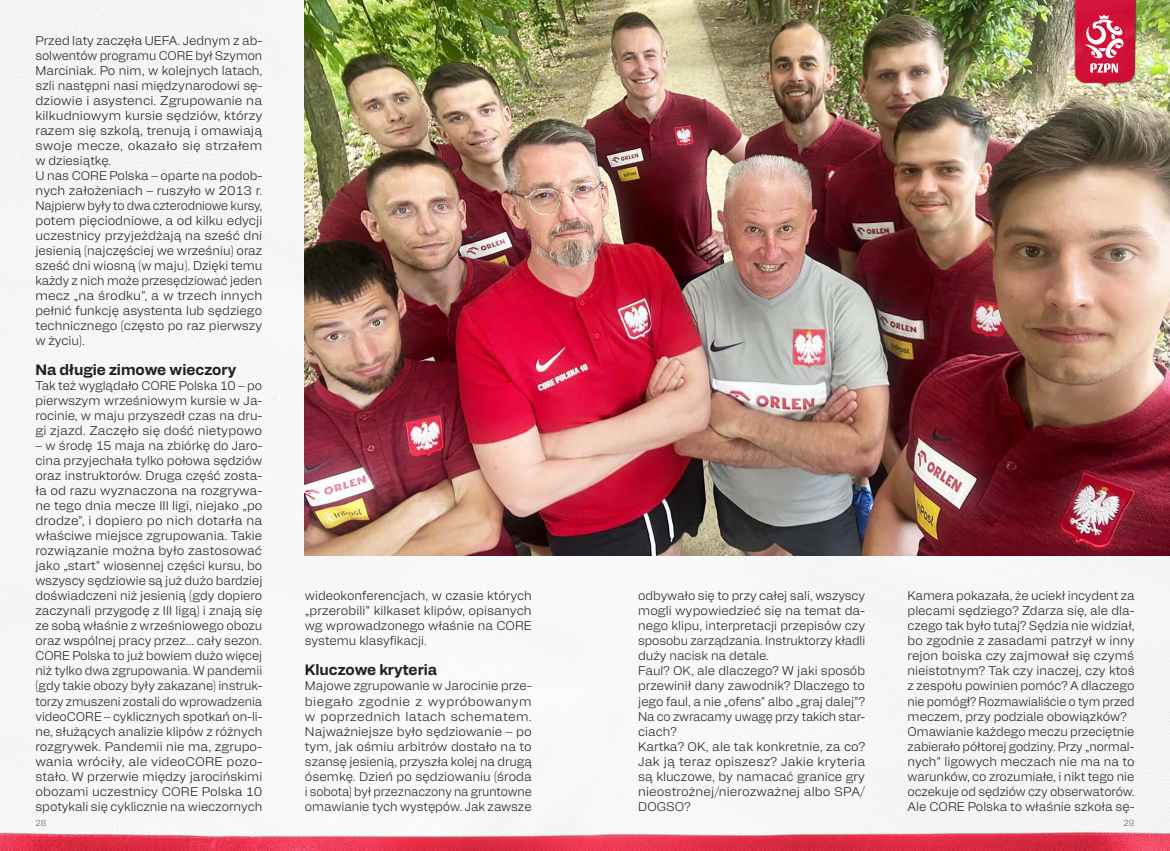
<style>
.page{position:relative;width:1170px;height:851px;background:#fff}
.page>*{position:absolute;margin:0;border:0;box-sizing:border-box;transform-origin:0 0}
.śródtytuł{font:700 15px "Alfabet";color:#231f20}
._002_Akapit_zwykły{font:300 12.5px/15px "Alfabet";color:#231f20;text-align:justify}
.PAGINA_1{font:300 8.75px "Alfabet";color:#6c6d70}
</style>
<div class="page">
<img style="left:0;top:0;width:1169px;height:825px">
<img style="left:0;top:825px;width:1169px;height:25px">
<img style="left:305px;top:0;width:864px;height:555px">
<img style="left:1049px;top:0;width:120px;height:105px">
<div style="left:1083px;top:14px;width:41px;height:60px;background:#d01238"></div>
<svg style="left:1085px;top:14px;width:38px;height:59px"></svg>
<p class="_002_Akapit_zwykły" style="left:35px;top:32px;width:228px">Przed laty zaczęła UEFA. Jednym z ab&shy;solwentów programu CORE był Szymon Marciniak. Po nim, w kolejnych latach, szli następni nasi międzynarodowi sę&shy;dziowie i asystenci. Zgrupowanie na kilkudniowym kursie sędziów, którzy razem się szkolą, trenują i omawiają swoje mecze, okazało się strzałem w dziesiątkę.</p>
<p class="_002_Akapit_zwykły" style="left:35px;top:167px;width:228px">U nas CORE Polska – oparte na podob&shy;nych założeniach – ruszyło w 2013 r.<br>Najpierw były to dwa czterodniowe kursy, potem pięciodniowe, a od kilku edycji uczestnicy przyjeżdżają na sześć dni jesienią (najczęściej we wrześniu) oraz sześć dni wiosną (w maju). Dzięki temu każdy z nich może przesędziować jeden mecz „na środku”, a w trzech innych pełnić funkcję asystenta lub sędziego technicznego (często po raz pierwszy w życiu).</p>
<p class="śródtytuł" style="left:35px;top:359px;width:202px">Na długie zimowe wieczory</p>
<p class="_002_Akapit_zwykły" style="left:35px;top:377px;width:228px">Tak też wyglądało CORE Polska 10 – po pierwszym wrześniowym kursie w Ja&shy;rocinie, w maju przyszedł czas na dru&shy;gi zjazd. Zaczęło się dość nietypowo</p>
<p class="_002_Akapit_zwykły" style="left:35px;top:437px;width:228px">– w środę 15 maja na zbiórkę do Jaro&shy;cina przyjechała tylko połowa sędziów oraz instruktorów. Druga część zosta&shy;ła od razu wyznaczona na rozgrywa&shy;ne tego dnia mecze III ligi, niejako „po drodze”, i dopiero po nich dotarła na właściwe miejsce zgrupowania. Takie rozwiązanie można było zastosować jako „start” wiosennej części kursu, bo wszyscy sędziowie są już dużo bardziej doświadczeni niż jesienią (gdy dopiero zaczynali przygodę z III ligą) i znają się ze sobą właśnie z wrześniowego obozu oraz wspólnej pracy przez… cały sezon.</p>
<p class="_002_Akapit_zwykły" style="left:35px;top:647px;width:228px">CORE Polska to już bowiem dużo więcej niż tylko dwa zgrupowania. W pandemii (gdy takie obozy były zakazane) instruk&shy;torzy zmuszeni zostali do wprowadzenia videoCORE – cyklicznych spotkań on-li&shy;ne, służących analizie klipów z różnych rozgrywek. Pandemii nie ma, zgrupo&shy;wania wróciły, ale videoCORE pozo&shy;stało. W przerwie między jarocińskimi obozami uczestnicy CORE Polska 10 spotykali się cyklicznie na wieczornych</p>
<p class="PAGINA_1" style="left:35px;top:816px;width:13px">28</p>
<p class="_002_Akapit_zwykły" style="left:305px;top:587px;width:228px">wideokonferencjach, w czasie których „przerobili” kilkaset klipów, opisanych wg wprowadzonego właśnie na CORE systemu klasyfikacji.</p>
<p class="śródtytuł" style="left:305px;top:659px;width:134px">Kluczowe kryteria</p>
<p class="_002_Akapit_zwykły" style="left:305px;top:677px;width:228px">Majowe zgrupowanie w Jarocinie prze&shy;biegało zgodnie z wypróbowanym w poprzednich latach schematem.<br>Najważniejsze było sędziowanie – po tym, jak ośmiu arbitrów dostało na to szansę jesienią, przyszła kolej na drugą ósemkę. Dzień po sędziowaniu (środa i sobota) był przeznaczony na gruntowne omawianie tych występów. Jak zawsze</p>
<p class="_002_Akapit_zwykły" style="left:638px;top:587px;width:228px">odbywało się to przy całej sali, wszyscy mogli wypowiedzieć się na temat da&shy;nego klipu, interpretacji przepisów czy sposobu zarządzania. Instruktorzy kładli duży nacisk na detale.</p>
<p class="_002_Akapit_zwykły" style="left:638px;top:662px;width:228px">Faul? OK, ale dlaczego? W jaki sposób przewinił dany zawodnik? Dlaczego to jego faul, a nie „ofens” albo „graj dalej”?<br>Na co zwracamy uwagę przy takich star&shy;ciach?</p>
<p class="_002_Akapit_zwykły" style="left:638px;top:737px;width:228px">Kartka? OK, ale tak konkretnie, za co?<br>Jak ją teraz opiszesz? Jakie kryteria są kluczowe, by namacać granice gry nieostrożnej/nierozważnej albo SPA/ DOGSO?</p>
<p class="_002_Akapit_zwykły" style="left:907px;top:587px;width:228px">Kamera pokazała, że uciekł incydent za plecami sędziego? Zdarza się, ale dla&shy;czego tak było tutaj? Sędzia nie widział, bo zgodnie z zasadami patrzył w inny rejon boiska czy zajmował się czymś nieistotnym? Tak czy inaczej, czy ktoś z zespołu powinien pomóc? A dlaczego nie pomógł? Rozmawialiście o tym przed meczem, przy podziale obowiązków?</p>
<p class="_002_Akapit_zwykły" style="left:907px;top:722px;width:228px">Omawianie każdego meczu przeciętnie zabierało półtorej godziny. Przy „normal&shy;nych” ligowych meczach nie ma na to warunków, co zrozumiałe, i nikt tego nie oczekuje od sędziów czy obserwatorów.<br>Ale CORE Polska to właśnie szkoła sę-</p>
<p class="PAGINA_1" style="left:1123px;top:816px;width:13px">29</p>
</div>
